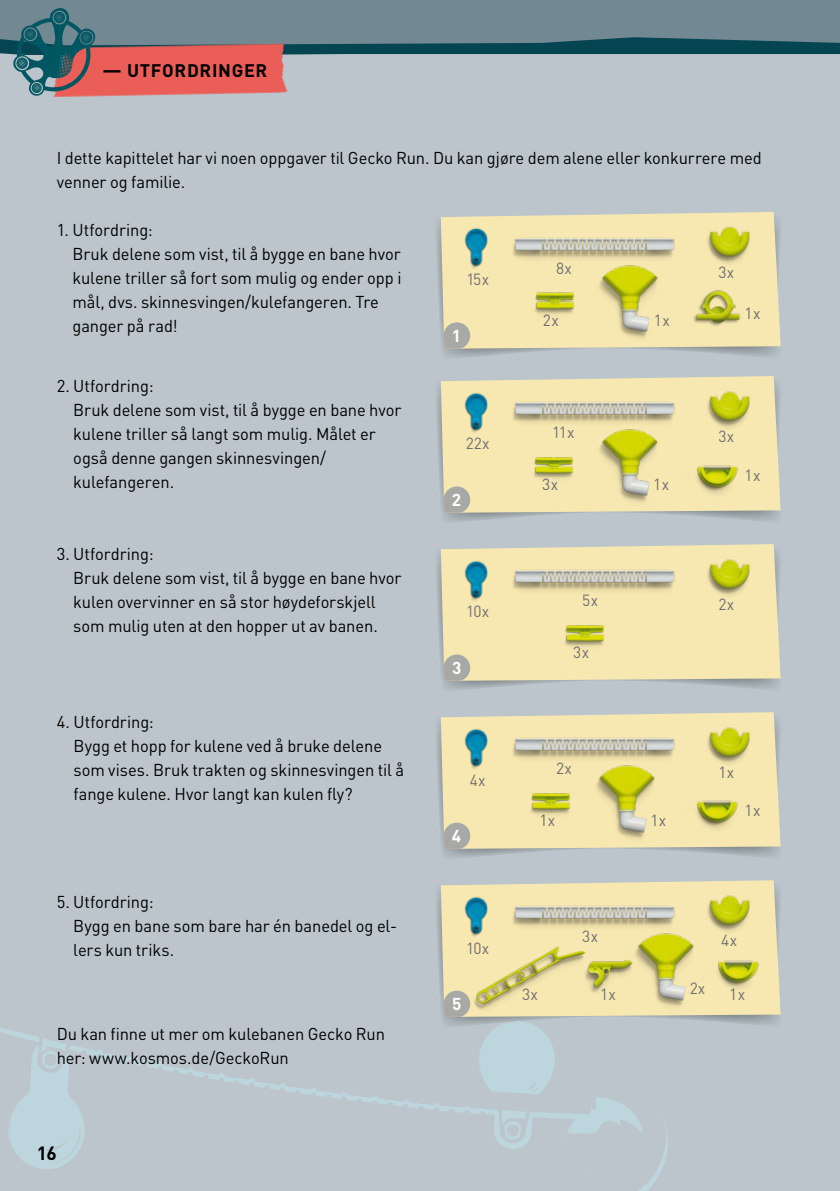
<style>
.page{position:relative;width:840px;height:1191px;background:#fff}
.page>*{position:absolute;margin:0;border:0;box-sizing:border-box;transform-origin:0 0}
.t1{font:700 19px "DINOT";color:#000}
.t2{font:700 18px "DINOT";letter-spacing:.035em;color:#000}
.t3{font:700 17.2px "DINOT";color:#fff}
.t4{font:17px/24px "DINOT";letter-spacing:-.005em;color:#000}
.t5{font:16px "DINOT";letter-spacing:.025em;color:#706f6f}
.s1{font-size:18.8px}
</style>
<div class="page">
<div style="left:0;top:0;width:839px;height:1191px;background:#bbc5cb"></div>
<img style="left:0;top:1028px;width:668px;height:163px">
<svg style="left:437px;top:222px;width:344px;height:135px"></svg>
<svg style="left:440px;top:212px;width:340px;height:137px;background:#f0e3b2"></svg>
<svg style="left:443px;top:322px;width:27px;height:27px"></svg>
<svg style="left:437px;top:386px;width:344px;height:135px"></svg>
<svg style="left:440px;top:376px;width:340px;height:137px;background:#f0e3b2"></svg>
<svg style="left:443px;top:486px;width:27px;height:27px"></svg>
<svg style="left:437px;top:554px;width:344px;height:135px"></svg>
<svg style="left:440px;top:544px;width:340px;height:137px;background:#f2e5b1"></svg>
<svg style="left:443px;top:654px;width:27px;height:27px"></svg>
<svg style="left:437px;top:722px;width:344px;height:135px"></svg>
<svg style="left:440px;top:712px;width:340px;height:137px;background:#f0e3b2"></svg>
<svg style="left:443px;top:822px;width:27px;height:27px"></svg>
<svg style="left:437px;top:890px;width:344px;height:138px"></svg>
<svg style="left:440px;top:880px;width:340px;height:137px;background:#ede1b2"></svg>
<svg style="left:443px;top:990px;width:17px;height:27px"></svg>
<img style="left:457px;top:224px;width:37px;height:49px">
<img style="left:457px;top:388px;width:37px;height:49px">
<img style="left:457px;top:556px;width:37px;height:49px">
<img style="left:457px;top:724px;width:37px;height:49px">
<img style="left:457px;top:892px;width:37px;height:49px">
<img style="left:507px;top:236px;width:174px;height:30px">
<img style="left:507px;top:400px;width:174px;height:30px">
<img style="left:507px;top:568px;width:174px;height:30px">
<img style="left:507px;top:736px;width:174px;height:30px">
<img style="left:507px;top:904px;width:174px;height:30px">
<img style="left:702px;top:225px;width:52px;height:40px">
<img style="left:702px;top:389px;width:52px;height:40px">
<img style="left:702px;top:557px;width:52px;height:40px">
<img style="left:702px;top:725px;width:52px;height:40px">
<img style="left:702px;top:893px;width:52px;height:40px">
<svg style="left:0;top:51px;width:839px;height:4px;fill:#054551"></svg>
<svg style="left:0;top:0;width:839px;height:51px;background:#627f8a"></svg>
<img style="left:53px;top:43px;width:237px;height:54px">
<img style="left:588px;top:255px;width:85px;height:91px">
<img style="left:587px;top:419px;width:86px;height:91px">
<img style="left:585px;top:755px;width:85px;height:91px">
<img style="left:624px;top:923px;width:85px;height:91px">
<img style="left:518px;top:278px;width:72px;height:45px">
<img style="left:517px;top:442px;width:73px;height:45px">
<img style="left:548px;top:610px;width:73px;height:45px">
<img style="left:514px;top:778px;width:73px;height:45px">
<img style="left:460px;top:924px;width:136px;height:95px">
<img style="left:577px;top:948px;width:61px;height:48px">
<img style="left:683px;top:279px;width:60px;height:58px">
<img style="left:680px;top:455px;width:66px;height:46px">
<img style="left:680px;top:790px;width:66px;height:46px">
<img style="left:701px;top:950px;width:66px;height:46px">
<svg style="left:13px;top:7px;width:82px;height:89px;background:#5d727a"></svg>
<p class="t2" style="left:102px;top:58px;width:166px"><span class="s1">—</span> UTFORDRINGER</p>
<p class="t4" style="left:57px;top:146px;width:706px">I dette kapittelet har vi noen oppgaver til Gecko Run. Du kan gjøre dem alene eller konkurrere med venner og familie.</p>
<p class="t4" style="left:72px;top:218px;width:330px;text-indent:-16px">1. Utfordring:<br>Bruk delene som vist, til å bygge en bane hvor kulene triller så fort som mulig og ender opp i mål, dvs. skinnesvingen/kulefangeren. Tre ganger på rad!</p>
<p class="t5" style="left:555px;top:258px;width:17px">8x</p>
<p class="t5" style="left:718px;top:262px;width:17px">3x</p>
<p class="t5" style="left:466px;top:269px;width:24px">15x</p>
<p class="t5" style="left:744px;top:303px;width:17px">1x</p>
<p class="t5" style="left:542px;top:310px;width:17px">2x</p>
<p class="t5" style="left:653px;top:310px;width:17px">1x</p>
<p class="t3" style="left:451px;top:325px;width:11px">1</p>
<p class="t4" style="left:73px;top:374px;width:329px;text-indent:-16px">2. Utfordring:<br>Bruk delene som vist, til å bygge en bane hvor kulene triller så langt som mulig. Målet er også denne gangen skinnesvingen/ kulefangeren.</p>
<p class="t4" style="left:73px;top:542px;width:329px;text-indent:-16px">3. Utfordring:<br>Bruk delene som vist, til å bygge en bane hvor kulen overvinner en så stor høydeforskjell som mulig uten at den hopper ut av banen.</p>
<p class="t4" style="left:73px;top:710px;width:332px;text-indent:-17px">4. Utfordring:<br>Bygg et hopp for kulene ved å bruke delene som vises. Bruk trakten og skinnesvingen til å fange kulene. Hvor langt kan kulen fly?</p>
<p class="t4" style="left:73px;top:890px;width:325px;text-indent:-17px">5. Utfordring:<br>Bygg en bane som bare har én banedel og el&shy;lers kun triks.</p>
<p class="t4" style="left:57px;top:1022px;width:329px">Du kan finne ut mer om kulebanen Gecko Run her: www.kosmos.de/GeckoRun</p>
<p class="t1" style="left:37px;top:1140px;width:21px">16</p>
<p class="t5" style="left:465px;top:433px;width:25px">22x</p>
<p class="t3" style="left:451px;top:489px;width:11px">2</p>
<p class="t5" style="left:552px;top:422px;width:24px">11x</p>
<p class="t5" style="left:542px;top:474px;width:17px">3x</p>
<p class="t5" style="left:466px;top:601px;width:24px">10x</p>
<p class="t3" style="left:452px;top:657px;width:11px">3</p>
<p class="t5" style="left:469px;top:769px;width:17px">4x</p>
<p class="t3" style="left:451px;top:825px;width:11px">4</p>
<p class="t5" style="left:582px;top:590px;width:17px">5x</p>
<p class="t5" style="left:573px;top:642px;width:17px">3x</p>
<p class="t5" style="left:555px;top:758px;width:17px">2x</p>
<p class="t5" style="left:539px;top:810px;width:17px">1x</p>
<p class="t5" style="left:466px;top:937px;width:24px">10x</p>
<p class="t3" style="left:452px;top:993px;width:11px">5</p>
<p class="t5" style="left:521px;top:984px;width:17px">3x</p>
<p class="t5" style="left:582px;top:926px;width:17px">3x</p>
<p class="t5" style="left:599px;top:984px;width:17px">1x</p>
<p class="t5" style="left:653px;top:474px;width:17px">1x</p>
<p class="t5" style="left:718px;top:426px;width:17px">3x</p>
<p class="t5" style="left:744px;top:465px;width:17px">1x</p>
<p class="t5" style="left:718px;top:594px;width:17px">2x</p>
<p class="t5" style="left:650px;top:810px;width:17px">1x</p>
<p class="t5" style="left:718px;top:762px;width:17px">1x</p>
<p class="t5" style="left:744px;top:800px;width:17px">1x</p>
<p class="t5" style="left:689px;top:978px;width:17px">2x</p>
<p class="t5" style="left:720px;top:930px;width:17px">4x</p>
<p class="t5" style="left:728px;top:984px;width:17px">1x</p>
</div>
